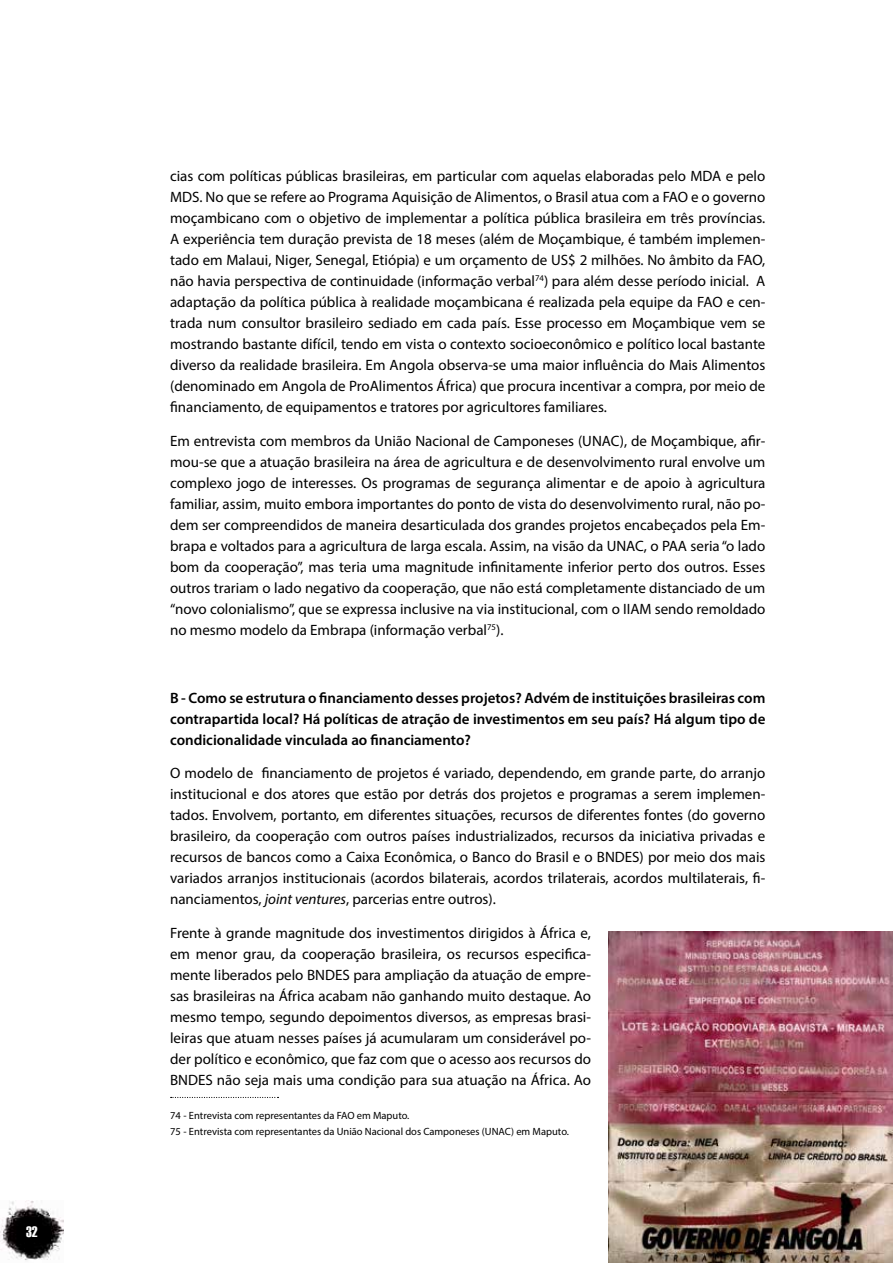
<style>
.page{position:relative;width:893px;height:1263px;background:#fff}
.page>*{position:absolute;margin:0;border:0;box-sizing:border-box;transform-origin:0 0}
.t1{font:15px/21px "Myriad Pro";color:#000;text-align:justify}
.t2{font:600 15px/21px "Myriad Pro";color:#000;text-align:justify}
.t3{font:15px "Haettenschweiler";color:#fff}
.t4{font:10.5px/16.8px "Myriad Pro";color:#000}
.s1{font-style:italic}
</style>
<div class="page">
<img style="left:0;top:1200px;width:64px;height:60px">
<svg style="left:171px;top:1097px;width:108px;height:1px"></svg>
<img style="left:608px;top:931px;width:285px;height:332px">
<p class="t3" style="left:26px;top:1223px;width:13px">32</p>
<p class="t1" style="left:170px;top:166px;width:597px">cias com políticas públicas brasileiras, em particular com aquelas elaboradas pelo MDA e pelo MDS. No que se refere ao Programa Aquisição de Alimentos, o Brasil atua com a FAO e o governo moçambicano com o objetivo de implementar a política pública brasileira em três províncias.<br>A experiência tem duração prevista de 18 meses (além de Moçambique, é também implemen&shy;tado em Malaui, Niger, Senegal, Etiópia) e um orçamento de US$ 2 milhões. No âmbito da FAO, não havia perspectiva de continuidade (informação verbal<sup>74</sup>) para além desse período inicial. A adaptação da política pública à realidade moçambicana é realizada pela equipe da FAO e cen&shy;trada num consultor brasileiro sediado em cada país. Esse processo em Moçambique vem se mostrando bastante difícil, tendo em vista o contexto socioeconômico e político local bastante diverso da realidade brasileira. Em Angola observa-se uma maior influência do Mais Alimentos (denominado em Angola de ProAlimentos África) que procura incentivar a compra, por meio de financiamento, de equipamentos e tratores por agricultores familiares.</p>
<p class="t1" style="left:170px;top:430px;width:597px">Em entrevista com membros da União Nacional de Camponeses (UNAC), de Moçambique, afir&shy;mou-se que a atuação brasileira na área de agricultura e de desenvolvimento rural envolve um complexo jogo de interesses. Os programas de segurança alimentar e de apoio à agricultura familiar, assim, muito embora importantes do ponto de vista do desenvolvimento rural, não po&shy;dem ser compreendidos de maneira desarticulada dos grandes projetos encabeçados pela Em&shy;brapa e voltados para a agricultura de larga escala. Assim, na visão da UNAC, o PAA seria “o lado bom da cooperação”, mas teria uma magnitude infinitamente inferior perto dos outros. Esses outros trariam o lado negativo da cooperação, que não está completamente distanciado de um “novo colonialismo”, que se expressa inclusive na via institucional, com o IIAM sendo remoldado no mesmo modelo da Embrapa (informação verbal<sup>75</sup>).</p>
<p class="t2" style="left:170px;top:687px;width:597px">B - Como se estrutura o financiamento desses projetos? Advém de instituições brasileiras com contrapartida local? Há políticas de atração de investimentos em seu país? Há algum tipo de condicionalidade vinculada ao financiamento?</p>
<p class="t1" style="left:170px;top:763px;width:597px">O modelo de financiamento de projetos é variado, dependendo, em grande parte, do arranjo institucional e dos atores que estão por detrás dos projetos e programas a serem implemen&shy;tados. Envolvem, portanto, em diferentes situações, recursos de diferentes fontes (do governo brasileiro, da cooperação com outros países industrializados, recursos da iniciativa privadas e recursos de bancos como a Caixa Econômica, o Banco do Brasil e o BNDES) por meio dos mais variados arranjos institucionais (acordos bilaterais, acordos trilaterais, acordos multilaterais, fi&shy;nanciamentos, <span class="s1">joint ventures</span>, parcerias entre outros).</p>
<p class="t1" style="left:170px;top:922px;width:422px">Frente à grande magnitude dos investimentos dirigidos à África e, em menor grau, da cooperação brasileira, os recursos especifica&shy;mente liberados pelo BNDES para ampliação da atuação de empre&shy;sas brasileiras na África acabam não ganhando muito destaque. Ao mesmo tempo, segundo depoimentos diversos, as empresas brasi&shy;leiras que atuam nesses países já acumularam um considerável po&shy;der político e econômico, que faz com que o acesso aos recursos do BNDES não seja mais uma condição para sua atuação na África. Ao</p>
<p class="t4" style="left:170px;top:1106px;width:400px">74 - Entrevista com representantes da FAO em Maputo.<br>75 - Entrevista com representantes da União Nacional dos Camponeses (UNAC) em Maputo.</p>
</div>
